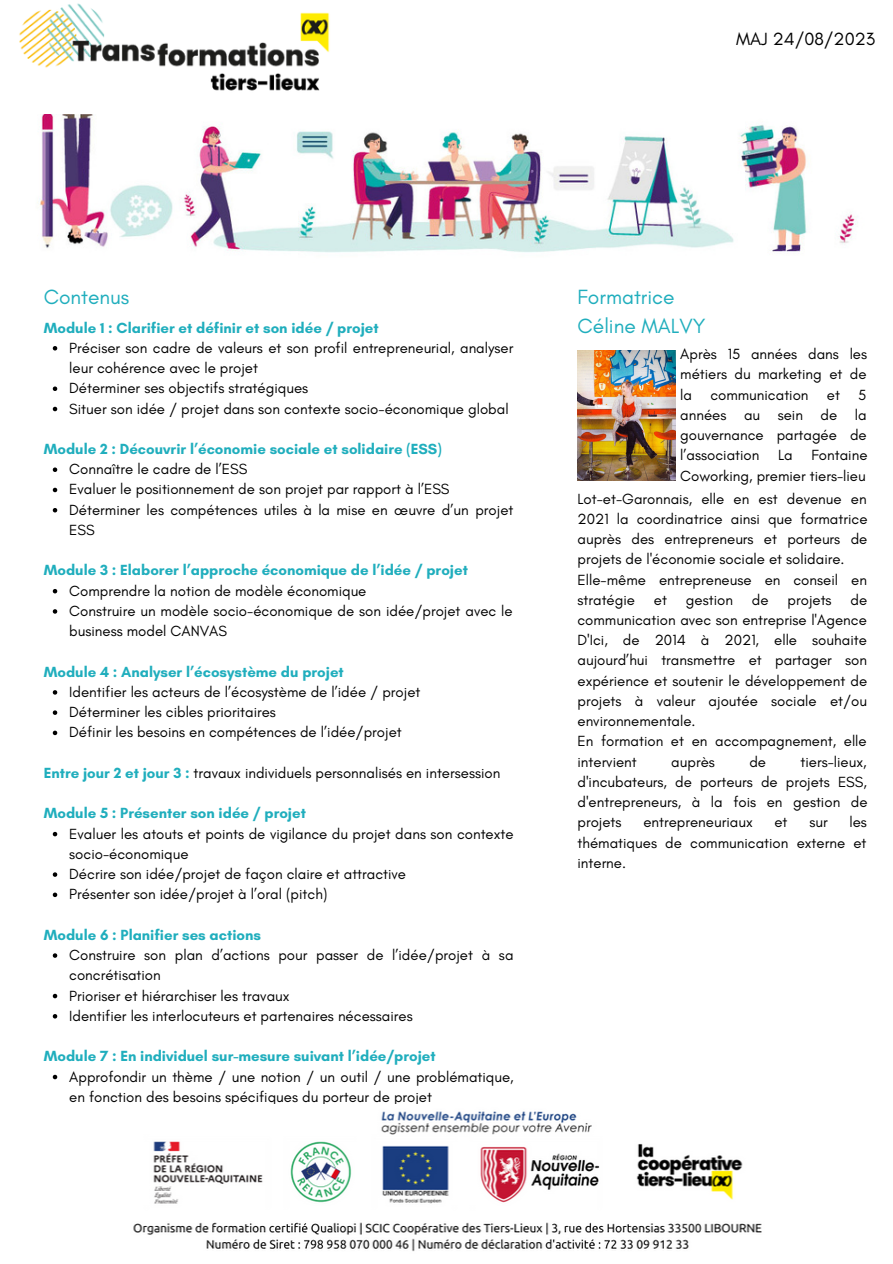
<style>
.page{position:relative;width:893px;height:1264px;background:#fff}
.page>*{position:absolute;margin:0;border:0;box-sizing:border-box;transform-origin:0 0}
.t1{font:21px "Glacial Indifference";color:#20aebd}
.t2{font:18px "Glacial Indifference";color:#000}
.t3{font:15px/20.2px "Glacial Indifference";color:#000}
.t4{font:700 15px "Glacial Indifference";color:#20aebd}
.s1{font-weight:700;color:#20aebd}
</style>
<div class="page">
<img style="left:19px;top:3px;width:311px;height:88px">
<img style="left:37px;top:114px;width:819px;height:139px">
<img style="left:577px;top:351px;width:98px;height:129px">
<svg style="left:53px;top:346px;width:4px;height:4px"></svg>
<svg style="left:53px;top:386px;width:4px;height:5px"></svg>
<svg style="left:53px;top:407px;width:4px;height:4px"></svg>
<svg style="left:53px;top:467px;width:4px;height:5px"></svg>
<svg style="left:53px;top:487px;width:4px;height:5px"></svg>
<svg style="left:53px;top:508px;width:4px;height:4px"></svg>
<svg style="left:53px;top:589px;width:4px;height:4px"></svg>
<svg style="left:53px;top:609px;width:4px;height:4px"></svg>
<svg style="left:53px;top:690px;width:4px;height:4px"></svg>
<svg style="left:53px;top:710px;width:4px;height:5px"></svg>
<svg style="left:53px;top:730px;width:4px;height:5px"></svg>
<svg style="left:53px;top:831px;width:4px;height:5px"></svg>
<svg style="left:53px;top:872px;width:4px;height:4px"></svg>
<svg style="left:53px;top:892px;width:4px;height:5px"></svg>
<svg style="left:53px;top:953px;width:4px;height:4px"></svg>
<svg style="left:53px;top:993px;width:4px;height:5px"></svg>
<svg style="left:53px;top:1014px;width:4px;height:4px"></svg>
<svg style="left:53px;top:1074px;width:4px;height:5px"></svg>
<img style="left:133px;top:1111px;width:629px;height:141px">
<p class="t2" style="left:736px;top:28px;width:140px">MAJ 24/08/2023</p>
<p class="t1" style="left:44px;top:284px;width:87px">Contenus</p>
<p class="t3" style="left:69px;top:337px;width:445px">Préciser son cadre de valeurs et son profil entrepreneurial, analyser leur cohérence avec le projet</p>
<p class="t3" style="left:69px;top:378px;width:240px">Déterminer ses objectifs stratégiques</p>
<p class="t3" style="left:69px;top:398px;width:441px">Situer son idée / projet dans son contexte socio-économique global</p>
<p class="t4" style="left:44px;top:318px;width:336px">Module 1 : Clarifier et définir et son idée / projet</p>
<p class="t4" style="left:44px;top:440px;width:399px">Module 2 : Découvrir l’économie sociale et solidaire (ESS)</p>
<p class="t3" style="left:69px;top:459px;width:180px">Connaître le cadre de l’ESS</p>
<p class="t3" style="left:69px;top:479px;width:382px">Evaluer le positionnement de son projet par rapport à l’ESS</p>
<p class="t3" style="left:69px;top:499px;width:445px">Déterminer les compétences utiles à la mise en œuvre d’un projet<br>ESS</p>
<p class="t4" style="left:44px;top:561px;width:425px">Module 3 : Elaborer l’approche économique de l’idée / projet</p>
<p class="t3" style="left:69px;top:580px;width:299px">Comprendre la notion de modèle économique</p>
<p class="t3" style="left:69px;top:600px;width:445px">Construire un modèle socio-économique de son idée/projet avec le business model CANVAS</p>
<p class="t4" style="left:44px;top:662px;width:301px">Module 4 : Analyser l’écosystème du projet</p>
<p class="t3" style="left:69px;top:681px;width:353px">Identifier les acteurs de l’écosystème de l’idée / projet</p>
<p class="t3" style="left:69px;top:701px;width:208px">Déterminer les cibles prioritaires</p>
<p class="t3" style="left:69px;top:722px;width:334px">Définir les besoins en compétences de l’idée/projet</p>
<p class="t3" style="left:44px;top:762px;width:458px"><span class="s1">Entre jour 2 et jour 3 :</span> travaux individuels personnalisés en intersession</p>
<p class="t4" style="left:44px;top:804px;width:264px">Module 5 : Présenter son idée / projet</p>
<p class="t3" style="left:69px;top:823px;width:446px">Evaluer les atouts et points de vigilance du projet dans son contexte socio-économique</p>
<p class="t3" style="left:69px;top:863px;width:338px">Décrire son idée/projet de façon claire et attractive</p>
<p class="t3" style="left:69px;top:884px;width:260px">Présenter son idée/projet à l’oral (pitch)</p>
<p class="t4" style="left:44px;top:925px;width:219px">Module 6 : Planifier ses actions</p>
<p class="t3" style="left:69px;top:944px;width:446px">Construire son plan d’actions pour passer de l’idée/projet à sa concrétisation</p>
<p class="t3" style="left:69px;top:985px;width:222px">Prioriser et hiérarchiser les travaux</p>
<p class="t3" style="left:69px;top:1005px;width:345px">Identifier les interlocuteurs et partenaires nécessaires</p>
<p class="t4" style="left:44px;top:1047px;width:393px">Module 7 : En individuel sur-mesure suivant l’idée/projet</p>
<p class="t3" style="left:69px;top:1066px;width:446px">Approfondir un thème / une notion / un outil / une problématique, en fonction des besoins spécifiques du porteur de projet</p>
<p class="t1" style="left:577px;top:284px;width:99px">Formatrice</p>
<p class="t1" style="left:577px;top:313px;width:129px">Céline MALVY</p>
<p class="t3" style="left:680px;top:344px;width:189px;text-align:justify">Après 15 années dans les métiers du marketing et de la communication et 5 années au sein de la gouvernance partagée de l’association La Fontaine Coworking, premier tiers-lieu</p>
<p class="t3" style="left:577px;top:488px;width:291px;text-align:justify">Lot-et-Garonnais, elle en est devenue en 2021 la coordinatrice ainsi que formatrice auprès des entrepreneurs et porteurs de projets de l'économie sociale et solidaire.</p>
<p class="t3" style="left:577px;top:569px;width:291px">Elle-même entrepreneuse en conseil en stratégie</p>
<p class="t3" style="left:577px;top:589px;width:291px;text-align:justify;text-indent:273px">de communication avec son entreprise l'Agence D'Ici, de 2014 à 2021, elle souhaite aujourd’hui transmettre et partager son expérience et soutenir le développement de projets à valeur ajoutée sociale et/ou environnementale.</p>
<p class="t3" style="left:577px;top:731px;width:291px">En formation et en accompagnement, elle intervient</p>
<p class="t3" style="left:654px;top:589px;width:15px">et</p>
<p class="t3" style="left:686px;top:589px;width:49px">gestion</p>
<p class="t3" style="left:751px;top:589px;width:18px">de</p>
<p class="t3" style="left:787px;top:589px;width:46px">projets</p>
<p class="t3" style="left:577px;top:751px;width:291px;text-align:justify;text-indent:223px">tiers-lieux, d'incubateurs, de porteurs de projets ESS, d'entrepreneurs, à la fois en gestion de projets</p>
<p class="t3" style="left:671px;top:751px;width:45px">auprès</p>
<p class="t3" style="left:749px;top:751px;width:18px">de</p>
<p class="t3" style="left:577px;top:812px;width:291px;text-align:justify;text-indent:272px">les thématiques de communication externe et interne.</p>
<p class="t3" style="left:643px;top:812px;width:111px">entrepreneuriaux</p>
<p class="t3" style="left:774px;top:812px;width:15px">et</p>
<p class="t3" style="left:809px;top:812px;width:20px">sur</p>
</div>
